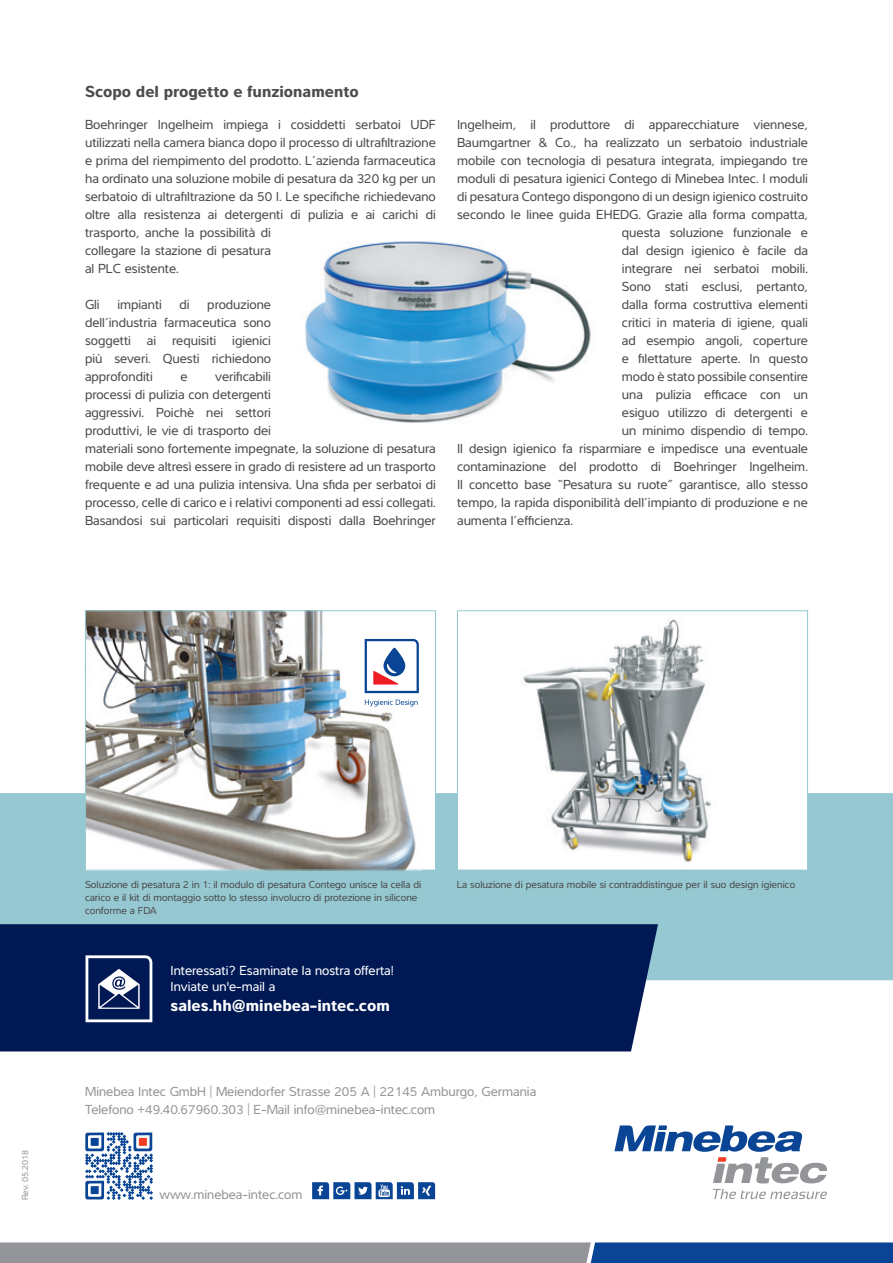
<style>
.page{position:relative;width:893px;height:1263px;background:#fff}
.page>*{position:absolute;margin:0;border:0;box-sizing:border-box;transform-origin:0 0}
.t1{font:700 16.5px "Interval Pro";color:#4b4c4d}
.t2{font:700 16.5px "Interval Pro";color:#fff}
.t3{font:13.5px/18px "Interval Pro";color:#4b4c4d}
.t4{font:13.5px/18px "Interval Pro";color:#939598}
.t5{font:13.5px/16.2px "Interval Pro";color:#fff}
.t6{font:10.5px/12.6px "Interval Pro";color:#4b4c4d}
.t7{font:9px "Interval Pro";color:#939598}
</style>
<div class="page">
<svg style="left:614px;top:1125px;width:213px;height:58px"></svg>
<svg style="left:713px;top:1189px;width:114px;height:10px"></svg>
<svg style="left:85px;top:1132px;width:68px;height:68px"></svg>
<svg style="left:312px;top:1182px;width:123px;height:17px"></svg>
<div style="left:0;top:793px;width:893px;height:187px;background:#96c8d2"></div>
<svg style="left:0;top:1242px;width:893px;height:21px;background:#687d99"></svg>
<div style="left:0;top:924px;width:658px;height:127px;background:#001954"></div>
<svg style="left:86px;top:955px;width:66px;height:67px"></svg>
<div style="left:85px;top:611px;width:350px;height:259px;background:#fff"></div>
<img style="left:87px;top:612px;width:332px;height:256px">
<div style="left:85px;top:610px;width:351px;height:260px;border:1px solid #96c8d2"></div>
<div style="left:457px;top:611px;width:350px;height:259px;background:#fff"></div>
<img style="left:523px;top:619px;width:188px;height:243px">
<div style="left:457px;top:610px;width:351px;height:260px;border:1px solid #96c8d2"></div>
<img style="left:305px;top:241px;width:286px;height:182px">
<svg style="left:365px;top:700px;width:53px;height:6px"></svg>
<svg style="left:365px;top:639px;width:54px;height:54px"></svg>
<p class="t1" style="left:85px;top:79px;width:275px">Scopo del progetto e funzionamento</p>
<p class="t3" style="left:85px;top:115px;width:352px">Boehringer Ingelheim impiega i cosiddetti serbatoi UDF utilizzati nella camera bianca dopo il processo di ultrafiltrazione e prima del riempimento del prodotto. L’azienda farmaceutica ha ordinato una soluzione mobile di pesatura da 320 kg per un serbatoio di ultrafiltrazione da 50 l. Le specifiche richiedevano oltre alla resistenza ai detergenti di pulizia e ai carichi di trasporto, anche la possibilità di<br>collegare la stazione di pesatura<br>al PLC esistente.</p>
<p class="t3" style="left:85px;top:295px;width:16px">Gli</p>
<p class="t3" style="left:117px;top:295px;width:46px">impianti</p>
<p class="t3" style="left:180px;top:295px;width:12px">di</p>
<p class="t3" style="left:85px;top:295px;width:188px;text-align:justify;text-indent:122px">produzione dell’industria farmaceutica sono soggetti ai requisiti igienici più severi. Questi richiedono approfonditi</p>
<p class="t3" style="left:85px;top:367px;width:352px;text-indent:130px">verificabili<br>processi di pulizia con detergenti<br>aggressivi. Poichè nei settori<br>produttivi, le vie di trasporto dei<br>materiali sono fortemente impegnate, la soluzione di pesatura mobile deve altresì essere in grado di resistere ad un trasporto frequente e ad una pulizia intensiva. Una sfida per serbatoi di processo, celle di carico e i relativi componenti ad essi collegati.<br>Basandosi sui particolari requisiti disposti dalla Boehringer</p>
<p class="t3" style="left:180px;top:367px;width:9px">e</p>
<p class="t3" style="left:457px;top:115px;width:352px">Ingelheim, il produttore di apparecchiature viennese,</p>
<p class="t3" style="left:457px;top:133px;width:352px">Baumgartner &amp; Co., ha realizzato un serbatoio industriale</p>
<p class="t3" style="left:457px;top:151px;width:352px">mobile con tecnologia di pesatura integrata, impiegando tre</p>
<p class="t3" style="left:457px;top:169px;width:352px">moduli di pesatura igienici Contego di Minebea Intec. I moduli</p>
<p class="t3" style="left:457px;top:187px;width:352px">di pesatura Contego dispongono di un design igienico costruito</p>
<p class="t3" style="left:457px;top:205px;width:352px">secondo le linee guida EHEDG. Grazie alla forma compatta,</p>
<p class="t3" style="left:622px;top:223px;width:188px">questa soluzione funzionale e</p>
<p class="t3" style="left:622px;top:241px;width:188px">dal design igienico è facile da</p>
<p class="t3" style="left:622px;top:259px;width:188px">integrare nei serbatoi mobili.</p>
<p class="t3" style="left:622px;top:277px;width:188px">Sono stati esclusi, pertanto,</p>
<p class="t3" style="left:622px;top:295px;width:188px">dalla forma costruttiva elementi</p>
<p class="t3" style="left:622px;top:313px;width:188px">critici in materia di igiene, quali</p>
<p class="t3" style="left:622px;top:331px;width:188px">ad esempio angoli, coperture</p>
<p class="t3" style="left:622px;top:349px;width:188px">e filettature aperte. In questo</p>
<p class="t3" style="left:622px;top:367px;width:188px">modo è stato possibile consentire</p>
<p class="t3" style="left:622px;top:385px;width:188px">una pulizia efficace con un</p>
<p class="t3" style="left:622px;top:403px;width:188px">esiguo utilizzo di detergenti e</p>
<p class="t3" style="left:622px;top:421px;width:188px">un minimo dispendio di tempo.</p>
<p class="t3" style="left:457px;top:439px;width:352px">Il design igienico fa risparmiare e impedisce una eventuale</p>
<p class="t3" style="left:457px;top:457px;width:352px">contaminazione del prodotto di Boehringer Ingelheim.</p>
<p class="t3" style="left:457px;top:475px;width:352px">Il concetto base “Pesatura su ruote” garantisce, allo stesso</p>
<p class="t3" style="left:457px;top:493px;width:352px">tempo, la rapida disponibilità dell’impianto di produzione e ne</p>
<p class="t3" style="left:457px;top:511px;width:117px">aumenta l’efficienza.</p>
<p class="t7" style="left:18px;top:1200px;width:52px;rotate:-90deg">Rev. 05.2018</p>
<p class="t6" style="left:85px;top:878px;width:338px">Soluzione di pesatura 2 in 1: il modulo di pesatura Contego unisce la cella di carico e il kit di montaggio sotto lo stesso involucro di protezione in silicone conforme a FDA</p>
<p class="t6" style="left:457px;top:878px;width:340px">La soluzione di pesatura mobile si contraddistingue per il suo design igienico</p>
<p class="t5" style="left:171px;top:962px;width:225px">Interessati? Esaminate la nostra offerta!<br>Inviate un'e-mail a</p>
<p class="t2" style="left:171px;top:992px;width:221px">sales.hh@minebea-intec.com</p>
<p class="t4" style="left:85px;top:1081px;width:453px">Minebea Intec GmbH | Meiendorfer Strasse 205 A | 22145 Amburgo, Germania<br>Telefono +49.40.67960.303 | E-Mail info@minebea-intec.com</p>
<p class="t4" style="left:159px;top:1185px;width:144px">www.minebea-intec.com</p>
</div>
